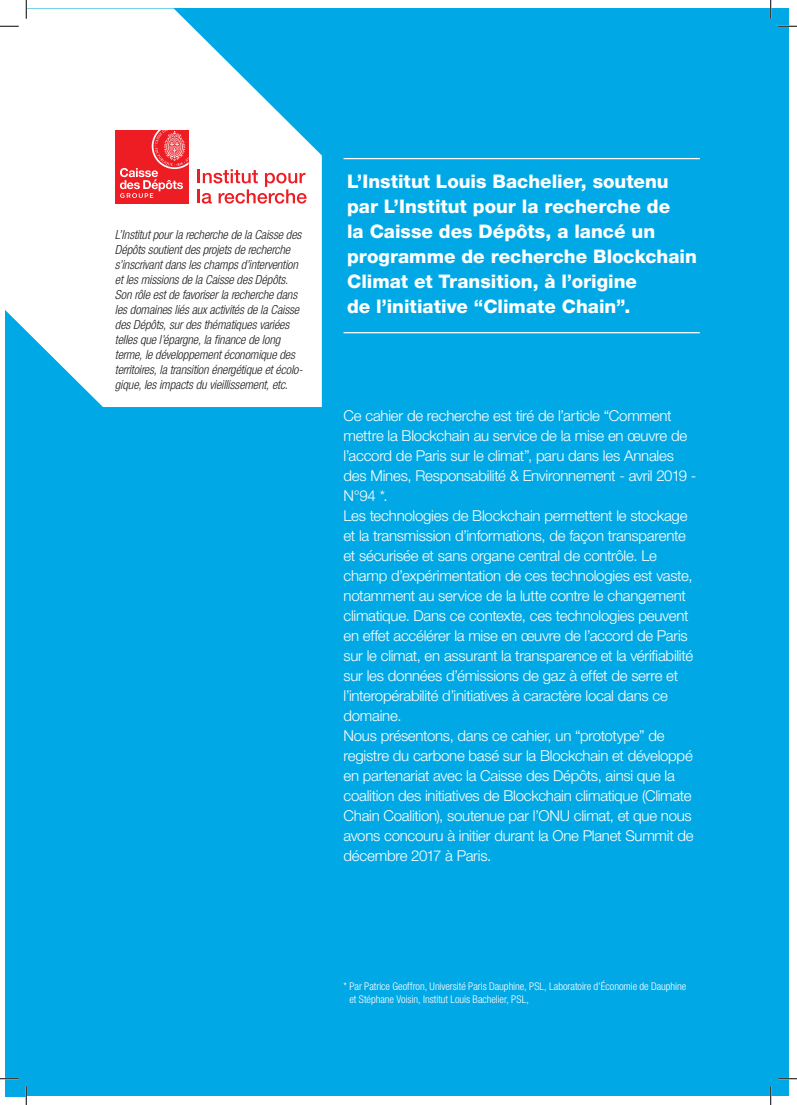
<style>
.page{position:relative;width:797px;height:1105px;background:#fff}
.page>*{position:absolute;margin:0;border:0;box-sizing:border-box;transform-origin:0 0}
.t1{font:800 18.75px/25px "Helvetica Neue LT Pro";color:#fff}
.t2{font:300 15px/20px "Helvetica Neue LT Pro";letter-spacing:-.015em;color:#fff}
.t3{font:italic 300 condensed 12.5px/15px "Helvetica Neue LT Pro";letter-spacing:-.01em;color:#231f20}
.t4{font:300 condensed 10.62px/12.5px "Helvetica Neue LT Pro";letter-spacing:-.005em;color:#fff}
.t5{font:condensed 3px "Helvetica";letter-spacing:.02em;color:#231f20}
</style>
<div class="page">
<div style="left:5px;top:26px;width:21px;height:1070px;background:#00a9e6"></div>
<div style="left:26px;top:9px;width:762px;height:1087px;background:#00a9e6"></div>
<svg style="left:5px;top:9px;width:317px;height:398px;fill:#fff"></svg>
<hr style="left:343px;top:158px;width:356px;height:1px;background:#fff">
<hr style="left:343px;top:332px;width:356px;height:1px;background:#fff">
<div style="left:115px;top:130px;width:73px;height:73px;background:#ee1d23"></div>
<svg style="left:120px;top:130px;width:69px;height:68px"></svg>
<svg style="left:198px;top:169px;width:109px;height:35px"></svg>
<svg style="left:0;top:25px;width:19px;height:2px"></svg>
<svg style="left:778px;top:25px;width:19px;height:2px"></svg>
<svg style="left:0;top:1078px;width:19px;height:1px"></svg>
<svg style="left:778px;top:1078px;width:19px;height:1px"></svg>
<svg style="left:25px;top:0;width:2px;height:19px"></svg>
<svg style="left:25px;top:1086px;width:2px;height:19px"></svg>
<svg style="left:770px;top:0;width:1px;height:19px"></svg>
<svg style="left:770px;top:1086px;width:1px;height:19px"></svg>
<p class="t3" style="left:115px;top:227px;width:189px">L’Institut pour la recherche de la Caisse des Dépôts soutient des projets de recherche s’inscrivant dans les champs d’intervention et les missions de la Caisse des Dépôts.<br>Son rôle est de favoriser la recherche dans les domaines liés aux activités de la Caisse des Dépôts, sur des thématiques variées telles que l’épargne, la finance de long terme, le développement économique des territoires, la transition énergétique et écolo&shy;gique, les impacts du vieillissement, etc.</p>
<p class="t5" style="left:146px;top:260px;width:41px">MAGENTA 100 % JAUNE 100 %</p>
<p class="t1" style="left:347px;top:168px;width:351px">L’Institut Louis Bachelier, soutenu par L’Institut pour la recherche de<br>la Caisse des Dépôts, a lancé un programme de recherche Blockchain Climat et Transition, à l’origine<br>de l’initiative “Climate Chain”.</p>
<p class="t2" style="left:343px;top:405px;width:354px">Ce cahier de recherche est tiré de l’article “Comment mettre la Blockchain au service de la mise en œuvre de l’accord de Paris sur le climat”, paru dans les Annales des Mines, Responsabilité &amp; Environnement - avril 2019 - N°94 *.<br>Les technologies de Blockchain permettent le stockage et la transmission d’informations, de façon transparente et sécurisée et sans organe central de contrôle. Le champ d’expérimentation de ces technologies est vaste, notamment au service de la lutte contre le changement climatique. Dans ce contexte, ces technologies peuvent en effet accélérer la mise en œuvre de l’accord de Paris sur le climat, en assurant la transparence et la vérifiabilité sur les données d’émissions de gaz à effet de serre et l’interopérabilité d’initiatives à caractère local dans ce domaine.<br>Nous présentons, dans ce cahier, un “prototype” de registre du carbone basé sur la Blockchain et développé en partenariat avec la Caisse des Dépôts, ainsi que la coalition des initiatives de Blockchain climatique (Climate Chain Coalition), soutenue par l’ONU climat, et que nous avons concouru à initier durant la One Planet Summit de décembre 2017 à Paris.</p>
<p class="t4" style="left:349px;top:980px;width:338px;text-indent:-6px">* Par Patrice Geoffron, Université Paris Dauphine, PSL, Laboratoire d’Économie de Dauphine et Stéphane Voisin, Institut Louis Bachelier, PSL,</p>
</div>
